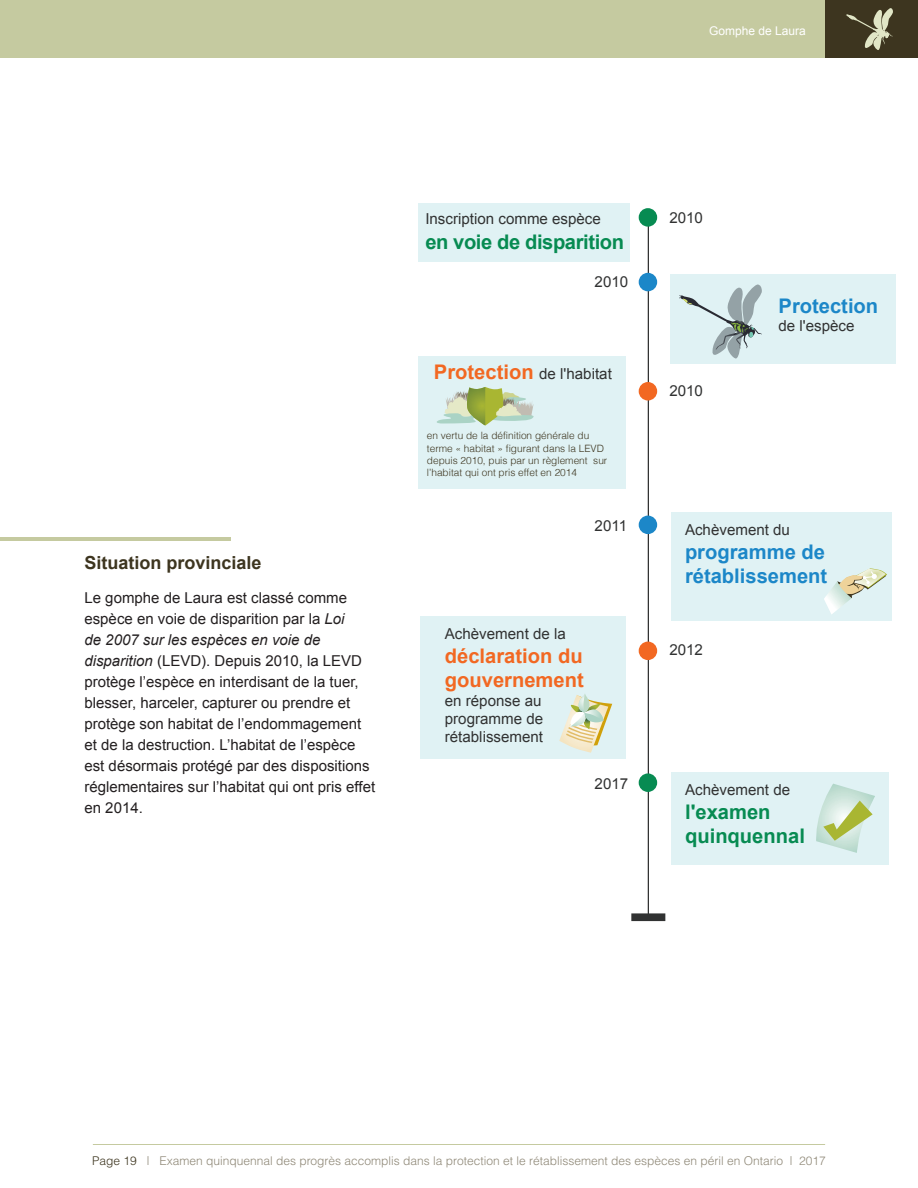
<style>
.page{position:relative;width:918px;height:1188px;background:#fff}
.page>*{position:absolute;margin:0;border:0;box-sizing:border-box;transform-origin:0 0}
.t1{font:700 20.1px/24.2px "Arial";letter-spacing:-.01em;color:#078b52}
.t2{font:700 20.1px/24.2px "Arial";color:#1c87c8}
.t3{font:700 20.1px/24.2px "Arial";color:#f26822}
.t4{font:700 18px "Arial";color:#3d351f}
.t5{font:15.15px/18.1px "Arial";color:#313232;text-align:justify}
.Body{font:15px/21px "Arial";color:#231f20}
.t6{font:300 12px "Helvetica";color:#8f8877}
.t7{font:12px "Arial";color:#fff}
.t8{font:300 10.05px/12.1px "Helvetica";color:#3d351f}
.s1{font-style:italic}
.s2{font-weight:700;font-size:20.1px;color:#f26822}
.s3{color:#3d351f}
</style>
<div class="page">
<hr style="left:93px;top:1144px;width:732px;height:1px;background:#c5caa0">
<hr style="left:648px;top:218px;width:1px;height:698px;background:#313232">
<div style="left:632px;top:914px;width:33px;height:6px;background:#313232"></div>
<div style="left:631px;top:913px;width:34px;height:8px;border:1px solid #313232"></div>
<div style="left:420px;top:616px;width:206px;height:142px;background:#e0f2f4"></div>
<div style="left:671px;top:274px;width:225px;height:90px;background:#e0f2f4"></div>
<div style="left:639px;top:208px;width:18px;height:19px;background:#078b52;border-radius:50%"></div>
<div style="left:639px;top:273px;width:18px;height:18px;background:#1c87c8;border-radius:50%"></div>
<div style="left:639px;top:382px;width:18px;height:19px;background:#f26822;border-radius:50%"></div>
<div style="left:639px;top:516px;width:18px;height:18px;background:#1c87c8;border-radius:50%"></div>
<div style="left:639px;top:642px;width:18px;height:18px;background:#f26822;border-radius:50%"></div>
<div style="left:639px;top:773px;width:18px;height:19px;background:#078b52;border-radius:50%"></div>
<div style="left:418px;top:356px;width:208px;height:133px;background:#e0f2f4"></div>
<svg style="left:437px;top:387px;width:97px;height:39px"></svg>
<div style="left:418px;top:203px;width:212px;height:58px;background:#e0f2f4"></div>
<div style="left:671px;top:512px;width:221px;height:109px;background:#e0f2f4"></div>
<svg style="left:824px;top:568px;width:63px;height:46px"></svg>
<svg style="left:559px;top:694px;width:53px;height:59px"></svg>
<div style="left:671px;top:772px;width:218px;height:93px;background:#e0f2f4"></div>
<svg style="left:816px;top:784px;width:59px;height:69px"></svg>
<svg style="left:679px;top:285px;width:83px;height:73px"></svg>
<hr style="left:0;top:538px;width:231px;height:3px;background:#c5caa0">
<div style="left:0;top:0;width:825px;height:57px;background:#c5caa0"></div>
<div style="left:825px;top:0;width:93px;height:57px;background:#3d351f"></div>
<svg style="left:846px;top:8px;width:47px;height:42px"></svg>
<p class="t7" style="left:709px;top:23px;width:98px">Gomphe de Laura</p>
<p class="t7" style="left:680px;top:23px;width:129px">American White Pelican</p>
<h3 class="t4" style="left:84px;top:552px;width:179px">Situation provinciale</h3>
<p class="Body" style="left:84px;top:588px;width:292px">Le gomphe de Laura est classé comme espèce en voie de disparition par la <span class="s1">Loi<br>de 2007 sur les espèces en voie de disparition</span> (LEVD). Depuis 2010, la LEVD protège l’espèce en interdisant de la tuer, blesser, harceler, capturer ou prendre et protège son habitat de l’endommagement et de la destruction. L’habitat de l’espèce est désormais protégé par des dispositions réglementaires sur l’habitat qui ont pris effet en 2014.</p>
<p class="t5" style="left:425px;top:210px;width:177px">Inscription comme espèce</p>
<p class="t1" style="left:425px;top:229px;width:200px">en voie de disparition</p>
<p class="t5" style="left:595px;top:273px;width:35px">2010</p>
<p class="t5" style="left:434px;top:365px;width:179px"><span class="s2">Protection</span> de l'habitat</p>
<p class="t8" style="left:427px;top:429px;width:182px">en vertu de la définition générale du terme « habitat » figurant dans la LEVD depuis 2010, puis par un règlement sur l’habitat qui ont pris effet en 2014</p>
<p class="t5" style="left:595px;top:516px;width:34px">2011</p>
<p class="t5" style="left:445px;top:625px;width:123px">Achèvement de la</p>
<p class="t3" style="left:445px;top:644px;width:140px">déclaration du gouvernement</p>
<p class="t5" style="left:445px;top:691px;width:100px">en réponse au programme de rétablissement</p>
<p class="t5" style="left:595px;top:774px;width:35px">2017</p>
<p class="t5" style="left:669px;top:209px;width:35px">2010</p>
<p class="t5" style="left:669px;top:382px;width:35px">2010</p>
<p class="t2" style="left:779px;top:294px;width:101px">Protection</p>
<p class="t5" style="left:779px;top:317px;width:78px">de l'espèce</p>
<p class="t5" style="left:685px;top:521px;width:107px">Achèvement du</p>
<p class="t2" style="left:685px;top:540px;width:144px">programme de rétablissement</p>
<p class="t5" style="left:669px;top:641px;width:35px">2012</p>
<p class="t5" style="left:685px;top:781px;width:107px">Achèvement de</p>
<p class="t1" style="left:685px;top:800px;width:121px">l'examen quinquennal</p>
<p class="t6" style="left:92px;top:1153px;width:735px"><span class="s3">Page 19</span> | Examen quinquennal des progrès accomplis dans la protection et le rétablissement des espèces en péril en Ontario | 2017</p>
</div>
